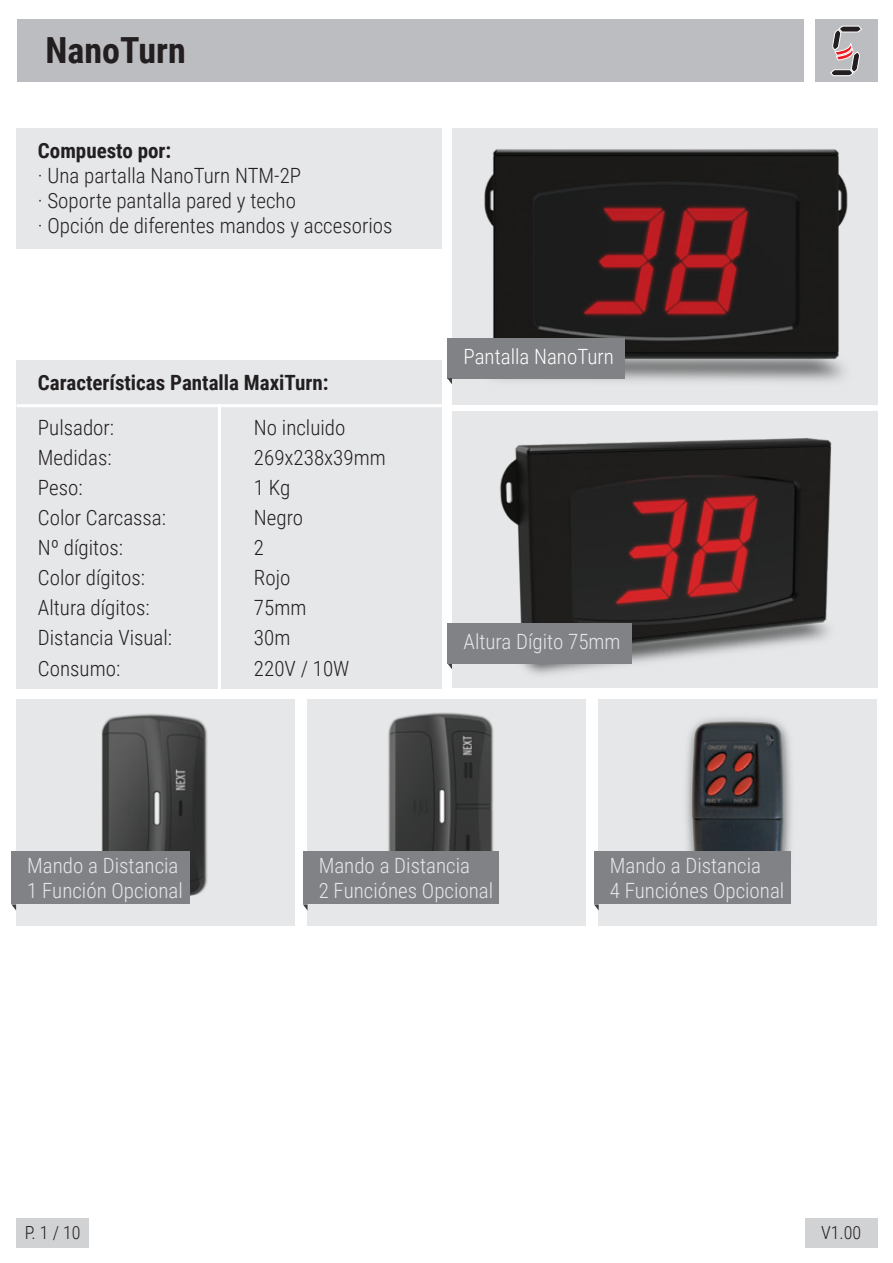
<style>
.page{position:relative;width:893px;height:1263px;background:#fff}
.page>*{position:absolute;margin:0;border:0;box-sizing:border-box;transform-origin:0 0}
.t1{font:700 36px "Roboto Condensed";color:#231f20}
.t2{font:300 21px/25.2px "Roboto Condensed";color:#231f20}
.t3{font:300 21px/25.2px "Roboto Condensed";color:#e6e7e9}
.t4{font:700 21px "Roboto Condensed";color:#231f20}
.t5{font:300 21px "Roboto Condensed";color:#fff}
.t6{font:300 18px "Roboto Condensed";color:#231f20}
</style>
<div class="page">
<div style="left:17px;top:20px;width:787px;height:62px;background:#bcbdc0"></div>
<div style="left:452px;top:128px;width:425px;height:276px;background:#e6e7e9"></div>
<img style="left:457px;top:149px;width:391px;height:233px">
<div style="left:17px;top:128px;width:425px;height:120px;background:#e6e7e9"></div>
<div style="left:17px;top:360px;width:425px;height:328px;background:#e6e7e9"></div>
<div style="left:452px;top:412px;width:425px;height:276px;background:#e6e7e9"></div>
<hr style="left:17px;top:404px;width:425px;height:3px;background:#fff">
<hr style="left:218px;top:404px;width:3px;height:288px;background:#fff">
<svg style="left:447px;top:663px;width:5px;height:6px"></svg>
<div style="left:447px;top:338px;width:177px;height:40px;background:#808285"></div>
<svg style="left:447px;top:378px;width:5px;height:6px"></svg>
<div style="left:16px;top:699px;width:279px;height:227px;background:#e6e7e9"></div>
<div style="left:308px;top:699px;width:278px;height:227px;background:#e6e7e9"></div>
<img style="left:388px;top:712px;width:106px;height:139px">
<img style="left:101px;top:713px;width:107px;height:183px">
<div style="left:599px;top:699px;width:278px;height:227px;background:#e6e7e9"></div>
<img style="left:686px;top:718px;width:106px;height:180px">
<div style="left:11px;top:851px;width:179px;height:53px;background:#808285"></div>
<svg style="left:11px;top:904px;width:5px;height:6px"></svg>
<div style="left:303px;top:851px;width:196px;height:53px;background:#808285"></div>
<svg style="left:303px;top:904px;width:5px;height:6px"></svg>
<div style="left:594px;top:851px;width:196px;height:53px;background:#808285"></div>
<svg style="left:594px;top:904px;width:5px;height:6px"></svg>
<img style="left:495px;top:438px;width:337px;height:237px">
<div style="left:447px;top:623px;width:184px;height:40px;background:#808285"></div>
<div style="left:815px;top:20px;width:62px;height:62px;background:#bcbdc0"></div>
<svg style="left:830px;top:26px;width:32px;height:50px"></svg>
<div style="left:17px;top:1218px;width:72px;height:30px;background:#d1d2d4"></div>
<div style="left:805px;top:1218px;width:72px;height:30px;background:#d1d2d4"></div>
<h1 class="t1" style="left:45px;top:25px;width:142px">NanoTurn</h1>
<p class="t4" style="left:38px;top:136px;width:135px">Compuesto por:</p>
<p class="t2" style="left:38px;top:162px;width:356px">· Una partalla NanoTurn NTM-2P<br>· Soporte pantalla pared y techo<br>· Opción de diferentes mandos y accesorios</p>
<p class="t4" style="left:38px;top:368px;width:292px">Características Pantalla MaxiTurn:</p>
<p class="t2" style="left:38px;top:414px;width:78px">Pulsador:</p>
<p class="t2" style="left:254px;top:414px;width:93px">No incluido</p>
<p class="t2" style="left:38px;top:445px;width:75px">Medidas:</p>
<p class="t2" style="left:254px;top:445px;width:133px">269x238x39mm</p>
<p class="t2" style="left:38px;top:475px;width:46px">Peso:</p>
<p class="t2" style="left:254px;top:475px;width:38px">1 Kg</p>
<p class="t2" style="left:38px;top:505px;width:130px">Color Carcassa:</p>
<p class="t2" style="left:254px;top:505px;width:51px">Negro</p>
<p class="t2" style="left:38px;top:535px;width:87px">Nº dígitos:</p>
<p class="t2" style="left:254px;top:535px;width:12px">2</p>
<p class="t2" style="left:38px;top:565px;width:109px">Color dígitos:</p>
<p class="t2" style="left:254px;top:565px;width:38px">Rojo</p>
<p class="t2" style="left:38px;top:595px;width:113px">Altura dígitos:</p>
<p class="t2" style="left:254px;top:595px;width:54px">75mm</p>
<p class="t2" style="left:38px;top:625px;width:136px">Distancia Visual:</p>
<p class="t2" style="left:254px;top:625px;width:38px">30m</p>
<p class="t2" style="left:38px;top:655px;width:84px">Consumo:</p>
<p class="t2" style="left:254px;top:655px;width:97px">220V / 10W</p>
<p class="t5" style="left:463px;top:342px;width:152px">Pantalla NanoTurn</p>
<p class="t3" style="left:463px;top:628px;width:159px">Altura Dígito 75mm</p>
<p class="t3" style="left:27px;top:852px;width:157px">Mando a Distancia<br>1 Función Opcional</p>
<p class="t3" style="left:319px;top:852px;width:176px">Mando a Distancia<br>2 Funciónes Opcional</p>
<p class="t3" style="left:610px;top:852px;width:176px">Mando a Distancia<br>4 Funciónes Opcional</p>
<p class="t6" style="left:25px;top:1220px;width:57px">P. 1 / 10</p>
<p class="t6" style="left:821px;top:1220px;width:42px">V1.00</p>
</div>
